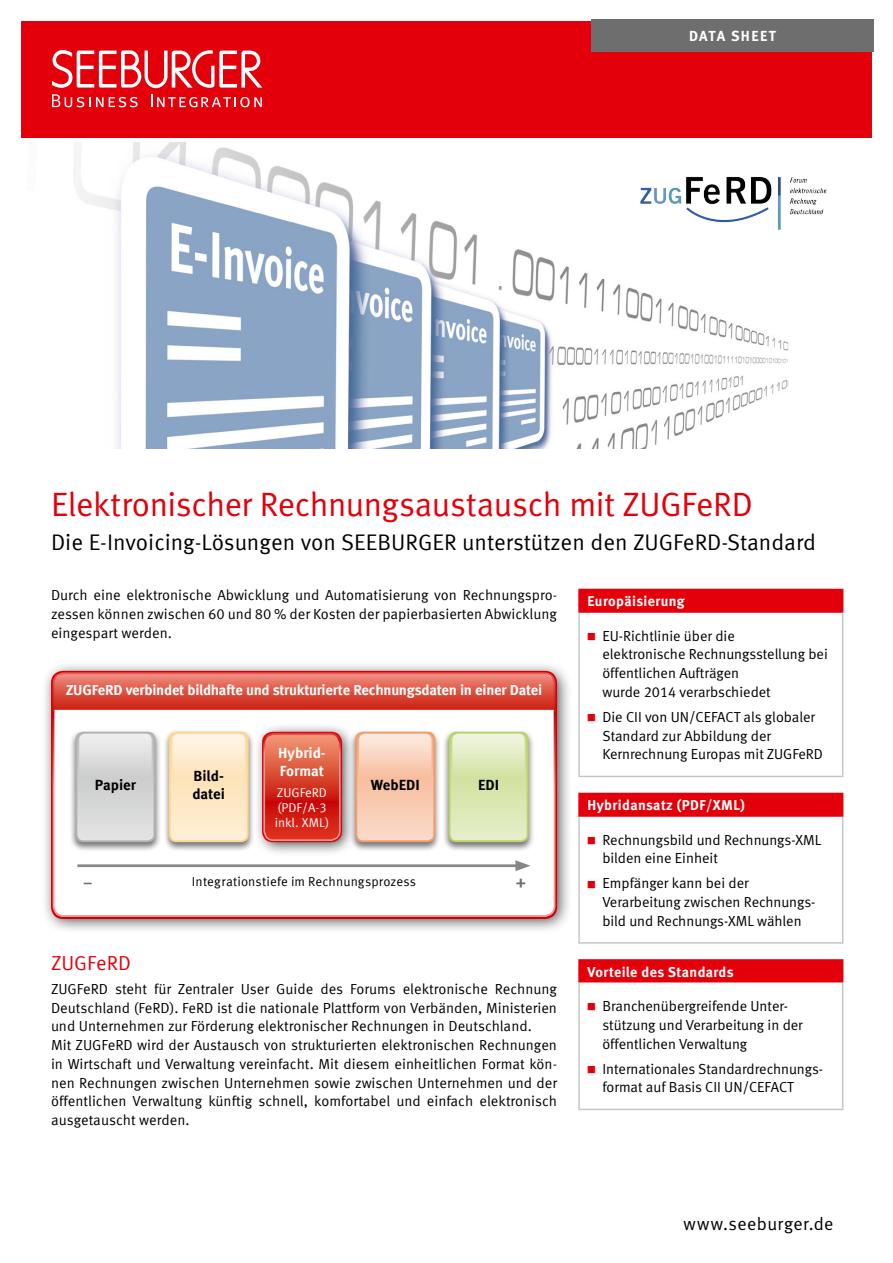
<style>
.page{position:relative;width:893px;height:1263px;background:#fff}
.page>*{position:absolute;margin:0;border:0;box-sizing:border-box;transform-origin:0 0}
.t1{font:33.75px "Meta Normal LF";letter-spacing:-.01em;color:#e3000b}
.t2{font:22.5px "Meta Offc Pro Norm";color:#000}
.t3{font:20.25px "Meta Offc Pro Norm";color:#e3000b}
.t4{font:18px "Meta Normal LF";letter-spacing:.025em;color:#000}
.t5{font:700 16.05px "Meta Offc Pro";color:#6e6e6e}
.t6{font:700 14.7px/17.7px "Meta Offc Pro";color:#000}
.t7{font:700 14.7px/17.7px "Meta Offc Pro";color:#fff}
.t8{font:14.55px/18.8px "Meta Offc Pro Norm";color:#000;text-align:justify}
.t9{font:14.55px/18.8px "Meta Normal LF";color:#000}
.t10{font:700 14.55px "Meta Offc Pro";letter-spacing:-.015em;color:#fff}
.t11{font:14.55px "Meta Bold LF";letter-spacing:.1em;color:#fff}
.t12{font:14.25px "Meta Bold LF";letter-spacing:.03em;color:#fff}
.t13{font:13.05px "Meta Offc Pro Norm";letter-spacing:.01em;color:#000}
.t14{font:12.75px/15.3px "Meta Offc Pro Norm";color:#fff}
.s1{font-family:"Meta Bold Italic Expert";font-size:9.75px;color:#e3000b}
</style>
<div class="page">
<div style="left:21px;top:21px;width:851px;height:117px;background:#e3000b"></div>
<div style="left:591px;top:19px;width:283px;height:33px;background:#6e6e6e"></div>
<svg style="left:52px;top:50px;width:210px;height:38px"></svg>
<svg style="left:151px;top:94px;width:111px;height:13px"></svg>
<svg style="left:52px;top:94px;width:86px;height:13px"></svg>
<img style="left:74px;top:142px;width:715px;height:307px">
<img style="left:633px;top:169px;width:194px;height:66px">
<div style="left:41px;top:661px;width:531px;height:273px;background:#000;opacity:.75"></div>
<div style="left:53px;top:672px;width:502px;height:244px;background:#fff;border-radius:11px"></div>
<svg style="left:53px;top:671px;width:501px;height:39px;background:#dc5143"></svg>
<div style="left:53px;top:672px;width:502px;height:245px;border:2px solid #fff;border-radius:10px"></div>
<div style="left:253px;top:723px;width:103px;height:133px;background:#000;opacity:.75"></div>
<svg style="left:262px;top:733px;width:79px;height:108px;background:#da422e"></svg>
<div style="left:262px;top:732px;width:80px;height:110px;border:2px solid #e3000b;border-radius:10px"></div>
<div style="left:263px;top:733px;width:78px;height:108px;border:2px solid #fff;border-radius:9px"></div>
<div style="left:163px;top:729px;width:92px;height:123px;background:#000;opacity:.55"></div>
<svg style="left:169px;top:732px;width:80px;height:110px"></svg>
<div style="left:443px;top:729px;width:91px;height:123px;background:#000;opacity:.55"></div>
<svg style="left:449px;top:732px;width:80px;height:110px"></svg>
<div style="left:69px;top:729px;width:92px;height:123px;background:#000;opacity:.55"></div>
<div style="left:75px;top:732px;width:80px;height:110px;background:linear-gradient(to right,#bdbebf,#bdbebf);border-radius:8px"></div>
<div style="left:349px;top:729px;width:92px;height:123px;background:#000;opacity:.55"></div>
<svg style="left:355px;top:732px;width:80px;height:110px"></svg>
<div style="left:171px;top:734px;width:76px;height:106px;background:#feeaca;border-radius:6px"></div>
<svg style="left:450px;top:734px;width:77px;height:106px;background:#dce8b5"></svg>
<div style="left:77px;top:734px;width:77px;height:106px;background:#dadadb;border-radius:6px"></div>
<div style="left:357px;top:734px;width:76px;height:106px;background:linear-gradient(to bottom,#f7bb99,#fad5bf);border-radius:6px"></div>
<div style="left:173px;top:734px;width:72px;height:58px;background:linear-gradient(to bottom,#fef4e5,#fde1b1);border-radius:6px"></div>
<svg style="left:452px;top:734px;width:73px;height:58px;background:#dde9b9"></svg>
<div style="left:79px;top:734px;width:73px;height:58px;background:linear-gradient(to bottom,#ededed,#c8c9ca);border-radius:6px"></div>
<svg style="left:359px;top:734px;width:72px;height:58px;background:#f9d0b8"></svg>
<hr style="left:77px;top:864px;width:443px;height:3px;background:#868786">
<svg style="left:515px;top:860px;width:15px;height:11px"></svg>
<div style="left:580px;top:590px;width:262px;height:392px;background:#e3000b"></div>
<svg style="left:580px;top:613px;width:262px;height:346px"></svg>
<hr style="left:578px;top:590px;width:2px;height:21px;background:#e3000b">
<hr style="left:578px;top:817px;width:2px;height:125px;background:#c5c6c6">
<hr style="left:842px;top:817px;width:1px;height:125px;background:#c5c6c6">
<hr style="left:578px;top:942px;width:265px;height:2px;background:#c5c6c6">
<hr style="left:578px;top:589px;width:265px;height:1px;background:#e3000b">
<svg style="left:842px;top:590px;width:1px;height:21px"></svg>
<hr style="left:578px;top:611px;width:265px;height:2px;background:#e3000b">
<hr style="left:578px;top:613px;width:2px;height:163px;background:#c5c6c6">
<hr style="left:842px;top:613px;width:1px;height:163px;background:#c5c6c6">
<hr style="left:578px;top:776px;width:265px;height:1px;background:#c5c6c6">
<hr style="left:578px;top:959px;width:265px;height:2px;background:#e3000b">
<hr style="left:578px;top:961px;width:2px;height:21px;background:#e3000b">
<svg style="left:842px;top:961px;width:1px;height:21px"></svg>
<hr style="left:578px;top:793px;width:265px;height:1px;background:#e3000b">
<hr style="left:578px;top:794px;width:2px;height:21px;background:#e3000b">
<svg style="left:842px;top:792px;width:1px;height:23px"></svg>
<hr style="left:578px;top:815px;width:265px;height:2px;background:#e3000b">
<hr style="left:578px;top:982px;width:2px;height:127px;background:#c5c6c6">
<hr style="left:842px;top:982px;width:1px;height:127px;background:#c5c6c6">
<hr style="left:578px;top:1109px;width:265px;height:1px;background:#c5c6c6">
<p class="t11" style="left:689px;top:27px;width:88px">DATA SHEET</p>
<h1 class="t1" style="left:51px;top:484px;width:703px">Elektronischer Rechnungsaustausch mit ZUGFeRD</h1>
<h2 class="t2" style="left:51px;top:525px;width:767px">Die E-Invoicing-Lösungen von SEEBURGER unterstützen den ZUGFeRD-Standard</h2>
<p class="t8" style="left:51px;top:585px;width:507px">Durch eine elektronische Abwicklung und Automatisierung von Rechnungspro&shy;zessen können zwischen 60 und 80 % der Kosten der papierbasierten Abwicklung eingespart werden.</p>
<p class="t10" style="left:66px;top:679px;width:478px">ZUGFeRD verbindet bildhafte und strukturierte Rechnungsdaten in einer Datei</p>
<p class="t7" style="left:278px;top:743px;width:49px">Hybrid-<br>Format</p>
<p class="t14" style="left:275px;top:784px;width:56px">ZUGFeRD (PDF/A-3 inkl. XML)</p>
<p class="t6" style="left:192px;top:766px;width:34px">Bild&shy;datei</p>
<p class="t6" style="left:95px;top:775px;width:43px">Papier</p>
<p class="t6" style="left:371px;top:775px;width:51px">WebEDI</p>
<p class="t6" style="left:478px;top:775px;width:23px">EDI</p>
<p class="t5" style="left:83px;top:869px;width:11px">–</p>
<p class="t13" style="left:192px;top:872px;width:226px">Integrationstiefe im Rechnungsprozess</p>
<p class="t5" style="left:516px;top:869px;width:12px">+</p>
<h3 class="t3" style="left:51px;top:947px;width:81px">ZUGFeRD</h3>
<p class="t8" style="left:51px;top:978px;width:508px;text-align:left">ZUGFeRD steht für Zentraler User Guide des Forums elektronische Rechnung Deutschland (FeRD). FeRD ist die nationale Plattform von Verbänden, Ministerien und Unternehmen zur Förderung elektronischer Rechnungen in Deutschland.<br>Mit ZUGFeRD wird der Austausch von strukturierten elektronischen Rechnungen in Wirtschaft und Verwaltung vereinfacht. Mit diesem einheitlichen Format kön&shy;nen Rechnungen zwischen Unternehmen sowie zwischen Unternehmen und der öffentlichen Verwaltung künftig schnell, komfortabel und einfach elektronisch ausgetauscht werden.</p>
<p class="t12" style="left:588px;top:593px;width:99px">Europäisierung</p>
<p class="t9" style="left:602px;top:626px;width:227px;text-indent:-15px"><span class="s1">Z</span> EU-Richtlinie über die<br>elektronische Rechnungsstellung bei öffentlichen Aufträgen<br>wurde 2014 verarbschiedet</p>
<p class="t9" style="left:602px;top:707px;width:222px;text-indent:-15px"><span class="s1">Z</span> Die CII von UN/CEFACT als globaler<br>Standard zur Abbildung der<br>Kernrechnung Europas mit ZUGFeRD</p>
<p class="t12" style="left:588px;top:797px;width:159px">Hybridansatz (PDF/XML)</p>
<p class="t9" style="left:602px;top:830px;width:220px;text-indent:-15px"><span class="s1">Z</span> Rechnungsbild und Rechnungs-XML bilden eine Einheit</p>
<p class="t9" style="left:602px;top:874px;width:215px;text-indent:-15px"><span class="s1">Z</span> Empfänger kann bei der<br>Verarbeitung zwischen Rechnungs&shy;bild und Rechnungs-XML wählen</p>
<p class="t12" style="left:588px;top:963px;width:148px">Vorteile des Standards</p>
<p class="t9" style="left:602px;top:996px;width:202px;text-indent:-15px"><span class="s1">Z</span> Branchenübergreifende Unter&shy;stützung und Verarbeitung in der öffentlichen Verwaltung</p>
<p class="t9" style="left:602px;top:1059px;width:222px;text-indent:-15px"><span class="s1">Z</span> Internationales Standardrechnungs&shy;format auf Basis CII UN/CEFACT</p>
<p class="t4" style="left:684px;top:1213px;width:151px">www.seeburger.de</p>
</div>
